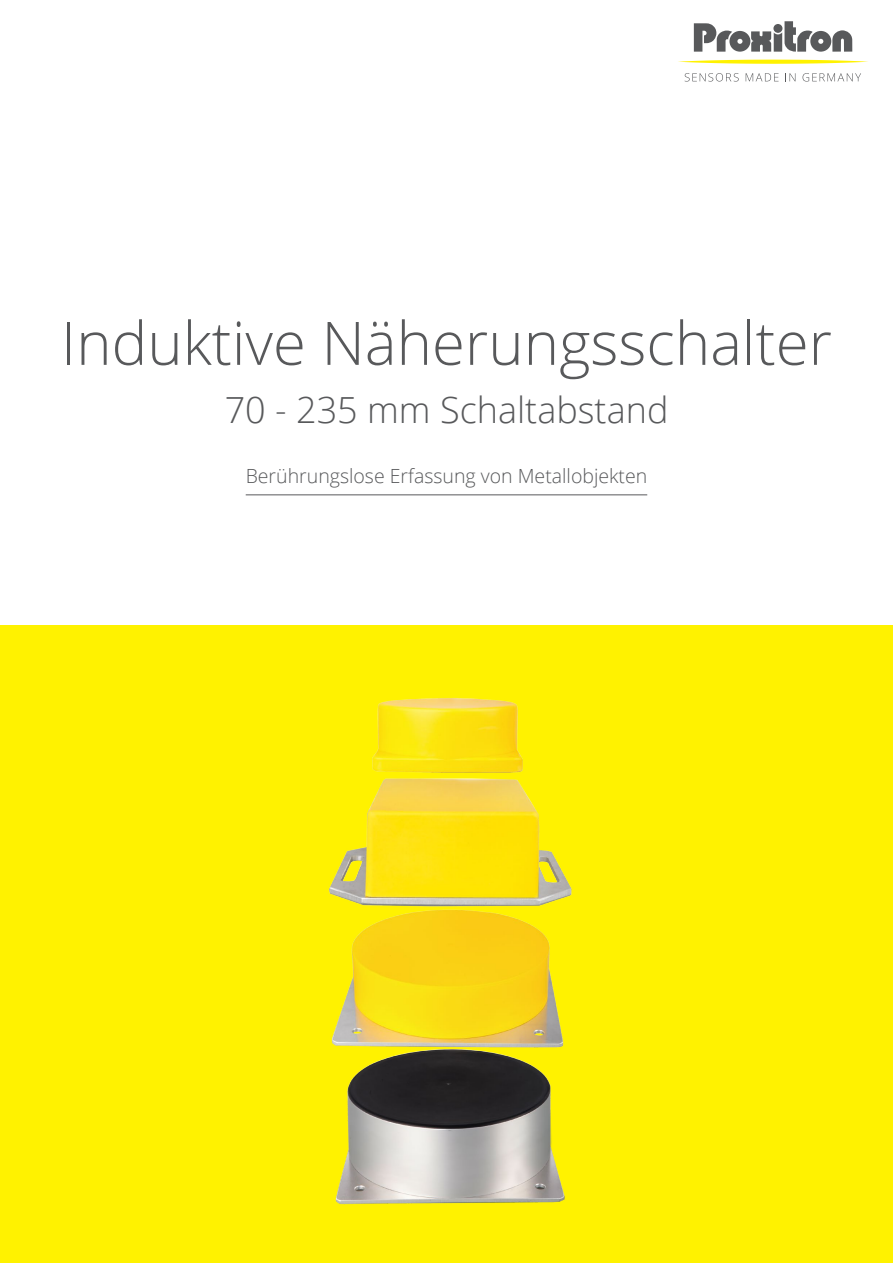
<style>
.page{position:relative;width:893px;height:1263px;background:#fff}
.page>*{position:absolute;margin:0;border:0;box-sizing:border-box;transform-origin:0 0}
.t1{font:300 60px "Open Sans";color:#58595b}
.t2{font:300 36px "Open Sans";color:#58595b}
.t3{font:300 19.5px "Open Sans";color:#58595b}
</style>
<div class="page">
<div style="left:0;top:625px;width:893px;height:638px;background:#fff200"></div>
<svg style="left:685px;top:73px;width:54px;height:9px"></svg>
<svg style="left:746px;top:73px;width:32px;height:8px"></svg>
<svg style="left:789px;top:73px;width:6px;height:8px"></svg>
<svg style="left:802px;top:73px;width:59px;height:9px"></svg>
<svg style="left:678px;top:60px;width:190px;height:4px"></svg>
<svg style="left:694px;top:21px;width:158px;height:31px"></svg>
<hr style="left:246px;top:495px;width:401px;height:1px;background:#58595b">
<img style="left:328px;top:698px;width:244px;height:507px">
<h1 class="t1" style="left:61px;top:302px;width:772px">Induktive Näherungsschalter</h1>
<h2 class="t2" style="left:225px;top:385px;width:445px">70 - 235 mm Schaltabstand</h2>
<p class="t3" style="left:246px;top:462px;width:403px">Berührungslose Erfassung von Metallobjekten</p>
</div>
